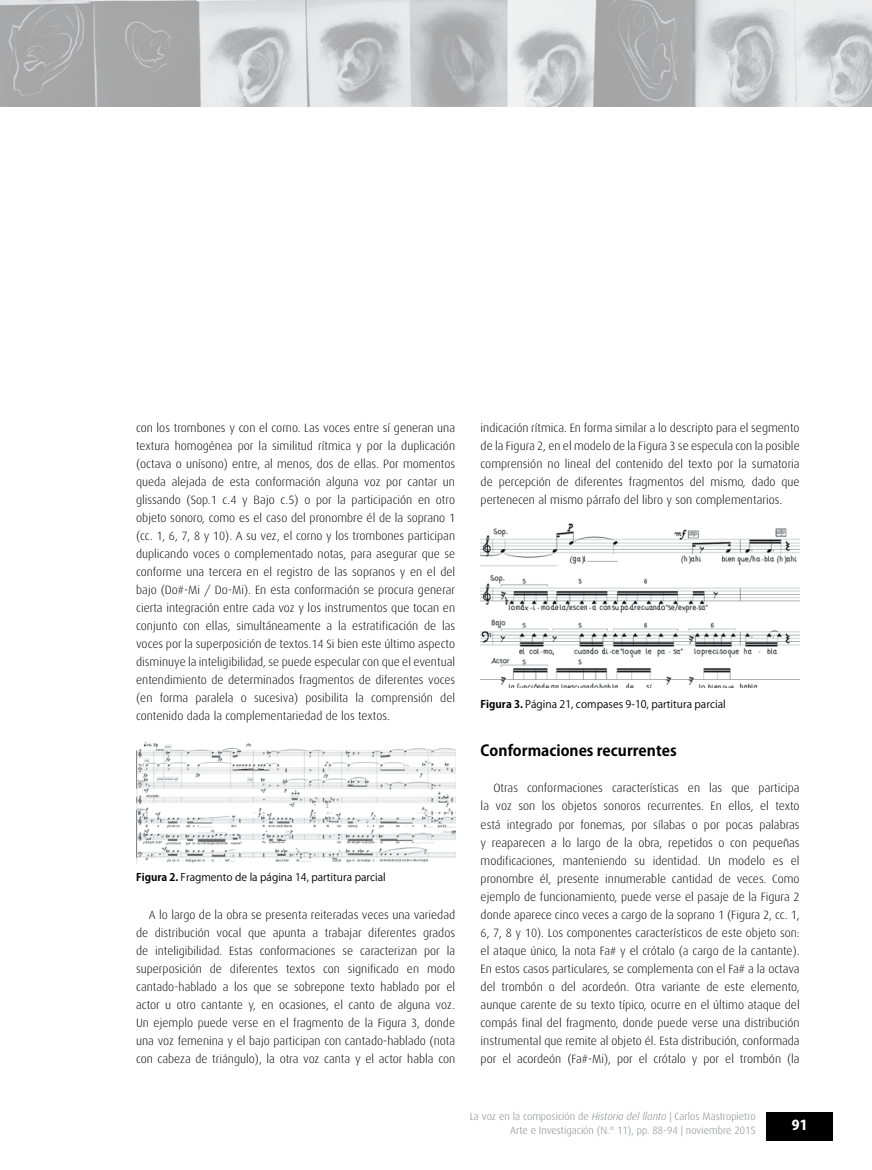
<style>
.page{position:relative;width:872px;height:1170px;background:#fff}
.page>*{position:absolute;margin:0;border:0;box-sizing:border-box;transform-origin:0 0}
.t1{font:700 15px "Koz Go Pro";color:#000}
.t2{font:800 13.5px "Koz Go Pro";color:#fff}
.t3{font:300 12px/18px "Dax";color:#000;text-align:justify}
.t4{font:300 10.5px/13.5px "Dax";color:#808285;text-align:right}
.t5{font:10.5px "Koz Go Pro";color:#000}
.s1{font-weight:700}
.s2{font-style:italic}
</style>
<div class="page">
<img style="left:0;top:0;width:872px;height:107px">
<div style="left:766px;top:1111px;width:67px;height:29px;background:#000"></div>
<img style="left:136px;top:741px;width:319px;height:122px">
<img style="left:480px;top:523px;width:319px;height:164px">
<p class="t3" style="left:136px;top:419px;width:320px">con los trombones y con el corno. Las voces entre sí generan una textura homogénea por la similitud rítmica y por la duplicación (octava o unísono) entre, al menos, dos de ellas. Por momentos queda alejada de esta conformación alguna voz por cantar un glissando (Sop.1 c.4 y Bajo c.5) o por la participación en otro objeto sonoro, como es el caso del pronombre él de la soprano 1 (cc. 1, 6, 7, 8 y 10). A su vez, el corno y los trombones participan duplicando voces o complementado notas, para asegurar que se conforme una tercera en el registro de las sopranos y en el del bajo (Do#-Mi / Do-Mi). En esta conformación se procura generar cierta integración entre cada voz y los instrumentos que tocan en conjunto con ellas, simultáneamente a la estratificación de las voces por la superposición de textos.14 Si bien este último aspecto disminuye la inteligibilidad, se puede especular con que el eventual entendimiento de determinados fragmentos de diferentes voces (en forma paralela o sucesiva) posibilita la comprensión del contenido dada la complementariedad de los textos.</p>
<p class="t5" style="left:136px;top:869px;width:251px"><span class="s1">Figura 2.</span> Fragmento de la página 14, partitura parcial</p>
<p class="t3" style="left:136px;top:905px;width:320px;text-indent:13px">A lo largo de la obra se presenta reiteradas veces una variedad de distribución vocal que apunta a trabajar diferentes grados de inteligibilidad. Estas conformaciones se caracterizan por la superposición de diferentes textos con significado en modo cantado-hablado a los que se sobrepone texto hablado por el actor u otro cantante y, en ocasiones, el canto de alguna voz.<br>Un ejemplo puede verse en el fragmento de la Figura 3, donde una voz femenina y el bajo participan con cantado-hablado (nota con cabeza de triángulo), la otra voz canta y el actor habla con</p>
<p class="t3" style="left:480px;top:419px;width:320px">indicación rítmica. En forma similar a lo descripto para el segmento de la Figura 2, en el modelo de la Figura 3 se especula con la posible comprensión no lineal del contenido del texto por la sumatoria de percepción de diferentes fragmentos del mismo, dado que pertenecen al mismo párrafo del libro y son complementarios.</p>
<p class="t5" style="left:480px;top:697px;width:247px"><span class="s1">Figura 3.</span> Página 21, compases 9-10, partitura parcial</p>
<p class="t1" style="left:480px;top:741px;width:197px">Conformaciones recurrentes</p>
<p class="t3" style="left:480px;top:779px;width:320px;text-indent:13px">Otras conformaciones características en las que participa la voz son los objetos sonoros recurrentes. En ellos, el texto está integrado por fonemas, por sílabas o por pocas palabras y reaparecen a lo largo de la obra, repetidos o con pequeñas modificaciones, manteniendo su identidad. Un modelo es el pronombre él, presente innumerable cantidad de veces. Como ejemplo de funcionamiento, puede verse el pasaje de la Figura 2 donde aparece cinco veces a cargo de la soprano 1 (Figura 2, cc. 1, 6, 7, 8 y 10). Los componentes característicos de este objeto son: el ataque único, la nota Fa# y el crótalo (a cargo de la cantante).<br>En estos casos particulares, se complementa con el Fa# a la octava del trombón o del acordeón. Otra variante de este elemento, aunque carente de su texto típico, ocurre en el último ataque del compás final del fragmento, donde puede verse una distribución instrumental que remite al objeto él. Esta distribución, conformada por el acordeón (Fa#-Mi), por el crótalo y por el trombón (la</p>
<p class="t4" style="left:469px;top:1109px;width:287px">La voz en la composición de <span class="s2">Historia del llanto</span> | Carlos Mastropietro<br>Arte e Investigación (N.° 11), pp. 88-94 | noviembre 2015</p>
<p class="t2" style="left:792px;top:1116px;width:17px">91</p>
</div>
